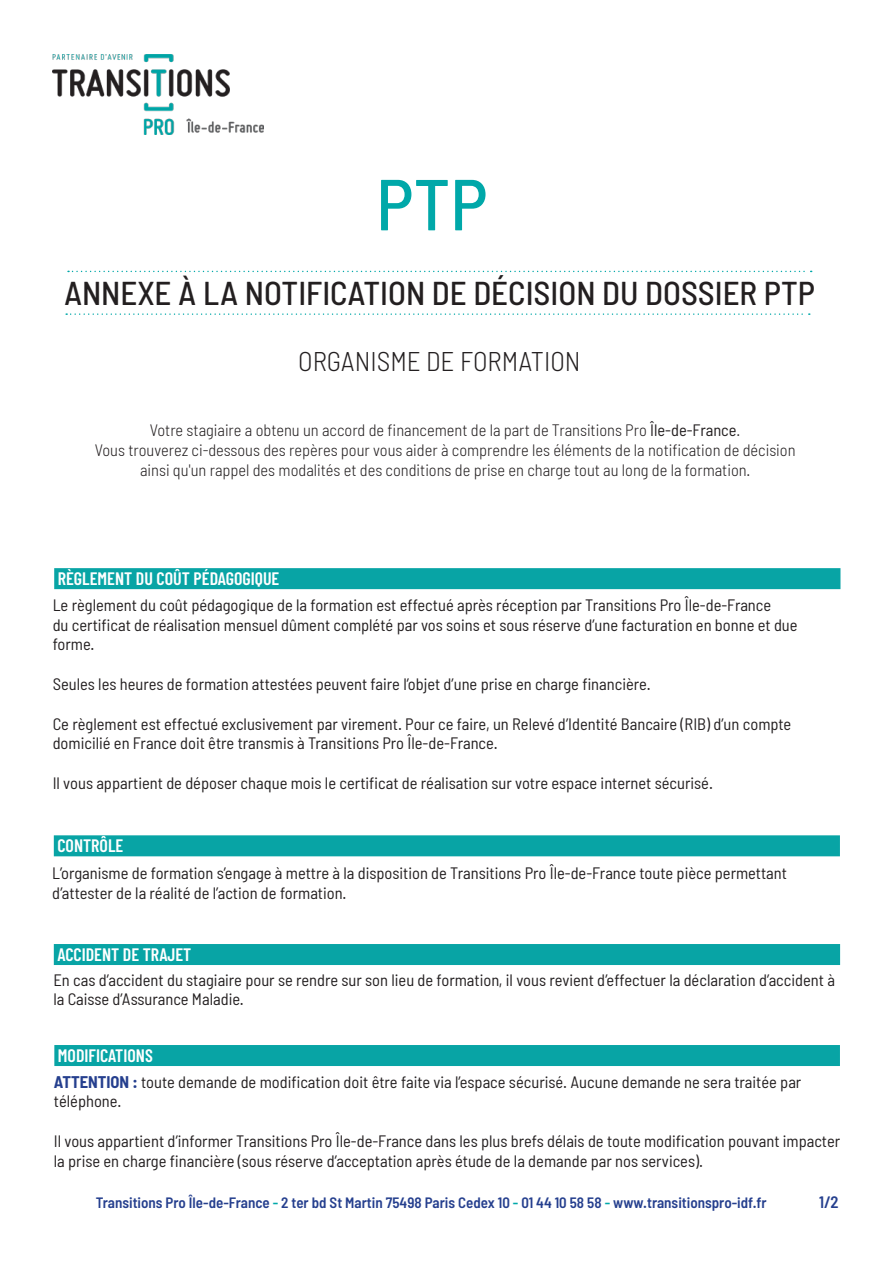
<style>
.page{position:relative;width:893px;height:1263px;background:#fff}
.page>*{position:absolute;margin:0;border:0;box-sizing:border-box;transform-origin:0 0}
.t1{font:500 semi-condensed 72px "Barlow";color:#00a8a9}
.t2{font:500 semi-condensed 33px "Barlow";color:#231f20}
.t3{font:300 semi-condensed 27px "Barlow";color:#231f20}
.t4{font:600 18px "Barlow Condensed";color:#fff}
.t5{font:semi-condensed 16.5px/19.8px "Barlow";color:#231f20}
.t6{font:300 semi-condensed 16.5px/19.8px "Barlow";color:#231f20;text-align:center}
.t7{font:600 semi-condensed 16.5px "Barlow";color:#253f8e}
.t8{font:600 semi-condensed 15px "Barlow";color:#253f8e}
.s1{font-weight:400}
.s2{font-weight:700;color:#253f8e}
.s3{color:#00a8a9}
</style>
<div class="page">
<img style="left:53px;top:54px;width:211px;height:80px">
<svg style="left:68px;top:271px;width:744px;height:1px"></svg>
<div style="left:54px;top:568px;width:786px;height:21px;background:#08a4a5"></div>
<svg style="left:66px;top:313px;width:744px;height:2px"></svg>
<div style="left:54px;top:835px;width:786px;height:21px;background:#08a4a5"></div>
<div style="left:54px;top:944px;width:786px;height:21px;background:#08a4a5"></div>
<div style="left:54px;top:1045px;width:786px;height:21px;background:#08a4a5"></div>
<h1 class="t1" style="left:376px;top:163px;width:113px">PTP</h1>
<h2 class="t2" style="left:64px;top:274px;width:752px">ANNEXE À LA NOTIFICATION DE DÉCISION DU DOSSIER PTP</h2>
<h3 class="t3" style="left:298px;top:345px;width:284px">ORGANISME DE FORMATION</h3>
<p class="t6" style="left:95px;top:420px;width:702px">Votre stagiaire a obtenu un accord de financement de la part de Transitions Pro <span class="s1">Île-de-France</span>.<br>Vous trouverez ci-dessous des repères pour vous aider à comprendre les éléments de la notification de décision ainsi qu'un rappel des modalités et des conditions de prise en charge tout au long de la formation.</p>
<p class="t4" style="left:58px;top:572px;width:223px">RÈGLEMENT DU COÛT PÉDAGOGIQUE</p>
<p class="t5" style="left:53px;top:597px;width:746px">Le règlement du coût pédagogique de la formation est effectué après réception par Transitions Pro Île-de-France<br>du certificat de réalisation mensuel dûment complété par vos soins et sous réserve d’une facturation en bonne et due forme.</p>
<p class="t5" style="left:53px;top:674px;width:599px">Seules les heures de formation attestées peuvent faire l’objet d’une prise en charge financière.</p>
<p class="t5" style="left:53px;top:713px;width:740px">Ce règlement est effectué exclusivement par virement. Pour ce faire, un Relevé d’Identité Bancaire (RIB) d’un compte domicilié en France doit être transmis à Transitions Pro Île-de-France.</p>
<p class="t5" style="left:53px;top:773px;width:662px">Il vous appartient de déposer chaque mois le certificat de réalisation sur votre espace internet sécurisé.</p>
<p class="t4" style="left:57px;top:839px;width:67px">CONTRÔLE</p>
<p class="t5" style="left:52px;top:863px;width:736px">L’organisme de formation s’engage à mettre à la disposition de Transitions Pro Île-de-France toute pièce permettant d’attester de la réalité de l’action de formation.</p>
<p class="t4" style="left:57px;top:948px;width:135px">ACCIDENT DE TRAJET</p>
<p class="t5" style="left:53px;top:969px;width:783px">En cas d’accident du stagiaire pour se rendre sur son lieu de formation, il vous revient d’effectuer la déclaration d’accident à la Caisse d’Assurance Maladie.</p>
<p class="t4" style="left:58px;top:1049px;width:96px">MODIFICATIONS</p>
<p class="t5" style="left:54px;top:1071px;width:749px"><span class="s2">ATTENTION :</span> toute demande de modification doit être faite via l’espace sécurisé. Aucune demande ne sera traitée par téléphone.</p>
<p class="t5" style="left:54px;top:1131px;width:788px">Il vous appartient d’informer Transitions Pro Île-de-France dans les plus brefs délais de toute modification pouvant impacter la prise en charge financière (sous réserve d’acceptation après étude de la demande par nos services).</p>
<p class="t8" style="left:96px;top:1197px;width:673px">Transitions Pro Île-de-France <span class="s3">-</span> 2 ter bd St Martin 75498 Paris Cedex 10 <span class="s3">-</span> 01 44 10 58 58 <span class="s3">-</span> www.transitionspro-idf.fr</p>
<p class="t7" style="left:819px;top:1196px;width:21px">1/2</p>
</div>
